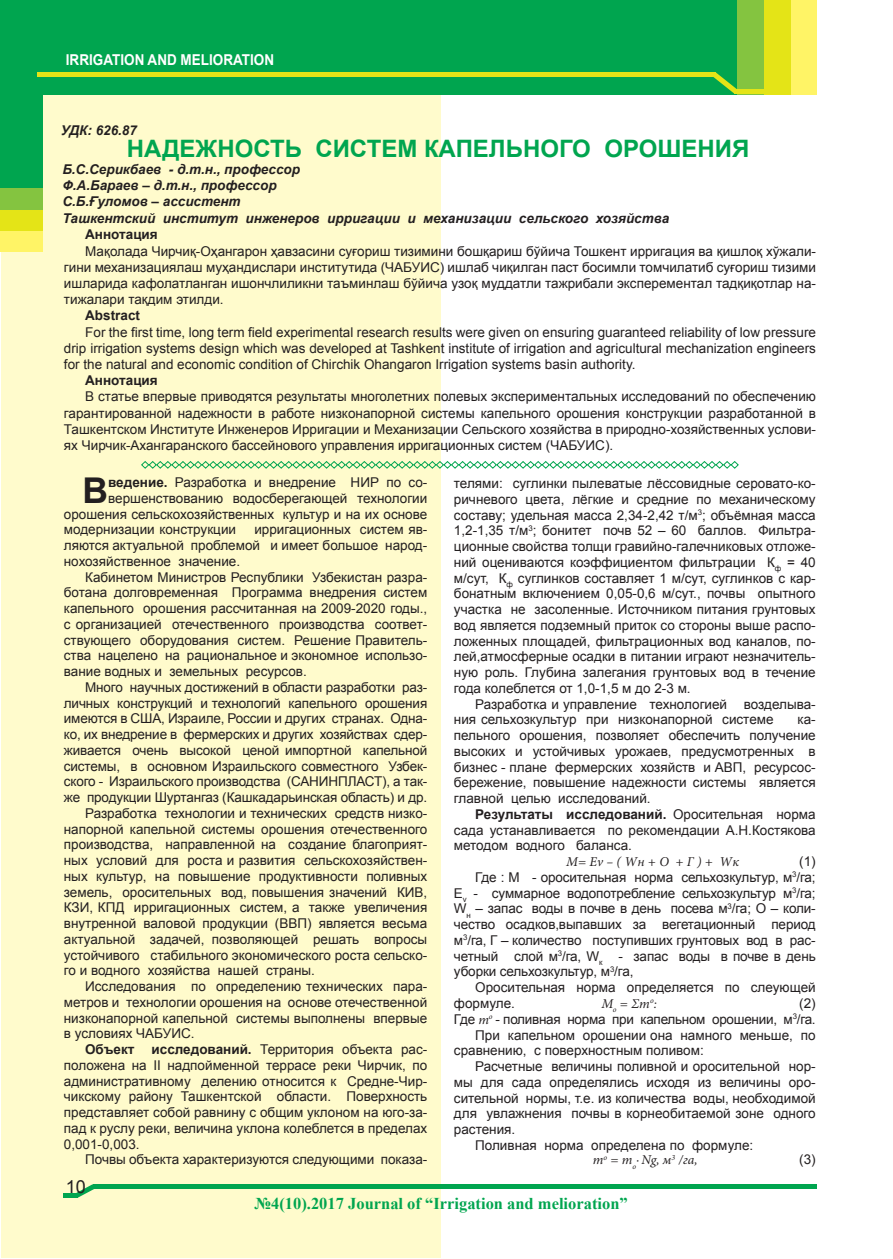
<style>
.page{position:relative;width:893px;height:1259px;background:#fff}
.page>*{position:absolute;margin:0;border:0;box-sizing:border-box;transform-origin:0 0}
.t1{font:700 35.55px "Arial";color:#231f20}
.t2{font:700 24px "Arial";color:#00a54f}
.t3{font:18px "Arial";color:#231f20}
.t4{font:700 16.5px "Times New Roman";color:#00a54f}
.OSN{font:700 15px "Arial";color:#fff;scale:.9 1}
.t5{font:13.5px/15.8px "Arial";color:#231f20;text-align:justify}
.t6{font:italic 700 13.5px "Arial";color:#231f20}
.t7{font:13.5px "Arial";letter-spacing:-.02em;color:#231f20}
.t8{font:italic 13.5px "Minion Pro";letter-spacing:.01em;color:#231f20}
.t9{font:700 13.5px "Arial";color:#231f20}
.s1{font-weight:700}
.s2{font-family:"Minion Pro";font-style:italic}
</style>
<div class="page">
<div style="left:1px;top:0;width:439px;height:1257px;background:#fffbcc"></div>
<div style="left:388px;top:0;width:428px;height:94px;background:#fff466"></div>
<div style="left:358px;top:0;width:432px;height:94px;background:#e4e417"></div>
<div style="left:177px;top:0;width:586px;height:94px;background:#84c440"></div>
<div style="left:0;top:0;width:737px;height:94px;background:#00a54f"></div>
<div style="left:0;top:157px;width:42px;height:95px;background:#fff466"></div>
<div style="left:0;top:157px;width:42px;height:74px;background:#e4e417"></div>
<div style="left:0;top:157px;width:42px;height:53px;background:#84c440"></div>
<div style="left:0;top:93px;width:42px;height:94px;background:#00a54f"></div>
<div style="left:37px;top:72px;width:678px;height:5px;background:#e4e417"></div>
<div style="left:735px;top:89px;width:29px;height:5px;background:#e4e417"></div>
<svg style="left:713px;top:72px;width:24px;height:22px"></svg>
<hr style="left:93px;top:1184px;width:723px;height:4px;background:#00a54f">
<div style="left:64px;top:1192px;width:14px;height:5px;background:#00a54f"></div>
<svg style="left:76px;top:1184px;width:19px;height:13px"></svg>
<svg style="left:141px;top:460px;width:598px;height:9px"></svg>
<p class="OSN" style="left:66px;top:49px;width:233px">IRRIGATION AND MELIORATION</p>
<p class="t6" style="left:61px;top:121px;width:78px">УДК: 626.87</p>
<p class="t6" style="left:62px;top:160px;width:239px">Б.С.Серикбаев - д.т.н., профессор</p>
<p class="t6" style="left:62px;top:176px;width:216px">Ф.А.Бараев – д.т.н., профессор</p>
<p class="t6" style="left:62px;top:193px;width:180px">С.Б.Ғуломов – ассистент</p>
<p class="t6" style="left:62px;top:209px;width:608px">Ташкентский институт инженеров ирригации и механизации сельского хозяйства</p>
<p class="t2" style="left:127px;top:132px;width:624px">НАДЕЖНОСТЬ СИСТЕМ КАПЕЛЬНОГО ОРОШЕНИЯ</p>
<p class="t9" style="left:85px;top:226px;width:74px">Aннотация</p>
<p class="t5" style="left:64px;top:243px;width:754px;line-height:16.2px;text-indent:21px">Мақолада Чирчиқ-Оҳангарон ҳавзасини суғориш тизимини бошқариш бўйича Тошкент ирригация ва қишлоқ хўжали&shy;гини механизациялаш муҳандислари институтида (ЧAБУИС) ишлаб чиқилган паст босимли томчилатиб суғориш тизими ишларида кафолатланган ишончлиликни таъминлаш бўйича узоқ муддатли тажрибали эксперементал тадқиқотлар на&shy;тижалари тақдим этилди.</p>
<p class="t9" style="left:85px;top:307px;width:56px">Abstract</p>
<p class="t5" style="left:64px;top:324px;width:754px;line-height:16.2px;text-indent:21px">For the first time, long term field experimental research results were given on ensuring guaranteed reliability of low pressure drip irrigation systems design which was developed at Tashkent institute of irrigation and agricultural mechanization engineers for the natural and economic condition of Chirchik Ohangaron Irrigation systems basin authority.</p>
<p class="t9" style="left:85px;top:371px;width:74px">Аннотация</p>
<p class="t5" style="left:64px;top:389px;width:754px;line-height:16.2px;text-indent:21px">В статье впервые приводятся результаты многолетних полевых экспериментальных исследований по обеспечению гарантированной надежности в работе низконапорной системы капельного орошения конструкции разработанной в Ташкентском Институте Инженеров Ирригации и Механизации Сельского хозяйства в природно-хозяйственных услови&shy;ях Чирчик-Ахангаранского бассейнового управления ирригационных систем (ЧАБУИС).</p>
<p class="t1" style="left:83px;top:466px;width:27px">В</p>
<p class="t5" style="left:108px;top:474px;width:321px"><span class="s1">ведение.</span> Разработка и внедрение НИР по со-</p>
<p class="t5" style="left:108px;top:490px;width:321px">вершенствованию водосберегающей технологии</p>
<p class="t5" style="left:64px;top:506px;width:365px">орошения сельскохозяйственных культур и на их основе</p>
<p class="t5" style="left:64px;top:522px;width:174px">модернизации конструкции</p>
<p class="t5" style="left:64px;top:522px;width:365px;text-indent:191px">ирригационных систем яв&shy;ляются актуальной проблемой и имеет большое народ&shy;нохозяйственное значение.</p>
<p class="t5" style="left:64px;top:569px;width:365px;text-indent:21px">Кабинетом Министров Республики Узбекистан разра&shy;ботана долговременная Программа внедрения систем капельного орошения рассчитанная на 2009-2020 годы., с организацией отечественного производства соответ&shy;ствующего оборудования систем. Решение Правитель&shy;ства нацелено на рациональное и экономное использо&shy;вание водных и земельных ресурсов.</p>
<p class="t5" style="left:64px;top:679px;width:365px;text-indent:21px">Много научных достижений в области разработки раз&shy;личных конструкций и технологий капельного орошения имеются в США, Израиле, России и других странах. Одна&shy;ко, их внедрение в фермерских и других хозяйствах сдер&shy;живается очень высокой ценой импортной капельной системы, в основном Израильского совместного Узбек&shy;ского - Израильского производства (САНИНПЛАСТ), а так&shy;же продукции Шуртангаз (Кашкадарьинская область) и др.</p>
<p class="t5" style="left:64px;top:805px;width:365px;text-indent:21px">Разработка технологии и технических средств низко&shy;напорной капельной системы орошения отечественного производства, направленной на создание благоприят&shy;ных условий для роста и развития сельскохозяйствен&shy;ных культур, на повышение продуктивности поливных земель, оросительных вод, повышения значений КИВ, КЗИ, КПД ирригационных систем, а также увеличения внутренной валовой продукции (ВВП) является весьма актуальной задачей, позволяющей решать вопросы устойчивого стабильного экономического роста сельско&shy;го и водного хозяйства нашей страны.</p>
<p class="t5" style="left:64px;top:978px;width:365px;text-indent:21px">Исследования по определению технических пара&shy;метров и технологии орошения на основе отечественной низконапорной капельной системы выполнены впервые в условиях ЧАБУИС.</p>
<p class="t9" style="left:85px;top:1040px;width:51px">Объект</p>
<p class="t5" style="left:64px;top:1041px;width:365px;text-indent:88px"><span class="s1">исследований.</span> Территория объекта рас&shy;положена на II надпойменной террасе реки Чирчик, по административному делению относится к Средне-Чир&shy;чикскому району Ташкентской области. Поверхность представляет собой равнину с общим уклоном на юго-за&shy;пад к руслу реки, величина уклона колеблется в пределах 0,001-0,003.</p>
<p class="t5" style="left:85px;top:1152px;width:344px">Почвы объекта характеризуются следующими показа-</p>
<p class="t3" style="left:66px;top:1175px;width:22px">10</p>
<p class="t5" style="left:454px;top:475px;width:363px">телями: суглинки пылеватые лёссовидные серовато-ко&shy;ричневого цвета, лёгкие и средние по механическому составу; удельная масса 2,34-2,42 т/м<sup>3</sup>; объёмная масса 1,2-1,35 т/м<sup>3</sup>; бонитет почв 52 – 60 баллов. Фильтра&shy;ционные свойства толщи гравийно-галечниковых отложе&shy;ний оцениваются коэффициентом фильтрации К<sub>ф</sub> = 40 м/сут, К<sub>ф</sub> суглинков составляет 1 м/сут, суглинков с кар&shy;бонатным включением 0,05-0,6 м/сут., почвы опытного участка не засоленные. Источником питания грунтовых вод является подземный приток со стороны выше распо&shy;ложенных площадей, фильтрационных вод каналов, по&shy;лей,атмосферные осадки в питании играют незначитель&shy;ную роль. Глубина залегания грунтовых вод в течение года колеблется от 1,0-1,5 м до 2-3 м.</p>
<p class="t5" style="left:454px;top:696px;width:363px;text-indent:21px">Разработка и управление технологией возделыва&shy;ния сельхозкультур при низконапорной системе</p>
<p class="t5" style="left:454px;top:712px;width:363px;text-indent:344px">ка&shy;пельного орошения, позволяет обеспечить получение высоких и устойчивых урожаев, предусмотренных в бизнес - плане фермерских хозяйств и АВП, ресурсос&shy;бережение, повышение надежности системы является главной целью исследований.</p>
<p class="t5" style="left:454px;top:806px;width:363px;text-indent:21px"><span class="s1">Результаты исследований.</span> Оросительная норма сада устанавливается по рекомендации А.Н.Костякова методом водного баланса.</p>
<p class="t8" style="left:566px;top:852px;width:175px">М= Еv – ( Wн + О + Г ) + Wк</p>
<p class="t5" style="left:799px;top:853px;width:18px">(1)</p>
<p class="t5" style="left:454px;top:869px;width:363px;text-indent:21px">Где : М - оросительная норма сельхозкультур, м<sup>3</sup>/га; Е<sub>v</sub> - суммарное водопотребление сельхозкультур м<sup>3</sup>/га; W<sub>н</sub> – запас воды в почве в день посева м<sup>3</sup>/га; О – коли&shy;чество осадков,выпавших за вегетационный период м<sup>3</sup>/га, Г – количество поступивших грунтовых вод в рас&shy;четный слой м<sup>3</sup>/га, W<sub>к</sub> - запас воды в почве в день уборки сельхозкультур, м<sup>3</sup>/га,</p>
<p class="t5" style="left:454px;top:979px;width:363px;text-indent:21px">Оросительная норма определяется по слеующей формуле.</p>
<p class="t8" style="left:601px;top:994px;width:57px">М<sub>о</sub> = Σm<sup>о</sup>:</p>
<p class="t5" style="left:799px;top:995px;width:18px">(2)</p>
<p class="t7" style="left:454px;top:1010px;width:363px">Где <span class="s2">m</span><sup>о</sup> - поливная норма при капельном орошении, м<sup>3</sup>/га.</p>
<p class="t5" style="left:454px;top:1027px;width:363px;text-indent:21px">При капельном орошении она намного меньше, по сравнению, с поверхностным поливом:</p>
<p class="t5" style="left:454px;top:1058px;width:363px;text-indent:21px">Расчетные величины поливной и оросительной нор&shy;мы для сада определялись исходя из величины оро&shy;сительной нормы, т.е. из количества воды, необходимой для увлажнения почвы в корнеобитаемой зоне одного растения.</p>
<p class="t5" style="left:475px;top:1137px;width:280px">Поливная норма определена по формуле:</p>
<p class="t8" style="left:593px;top:1150px;width:107px">m<sup>o</sup> = m<sub>o</sub>∙ Ng, м<sup>3</sup> /га,</p>
<p class="t5" style="left:799px;top:1151px;width:18px">(3)</p>
<p class="t4" style="left:255px;top:1191px;width:375px">№4(10).2017 Journal of “Irrigation and melioration”</p>
</div>
